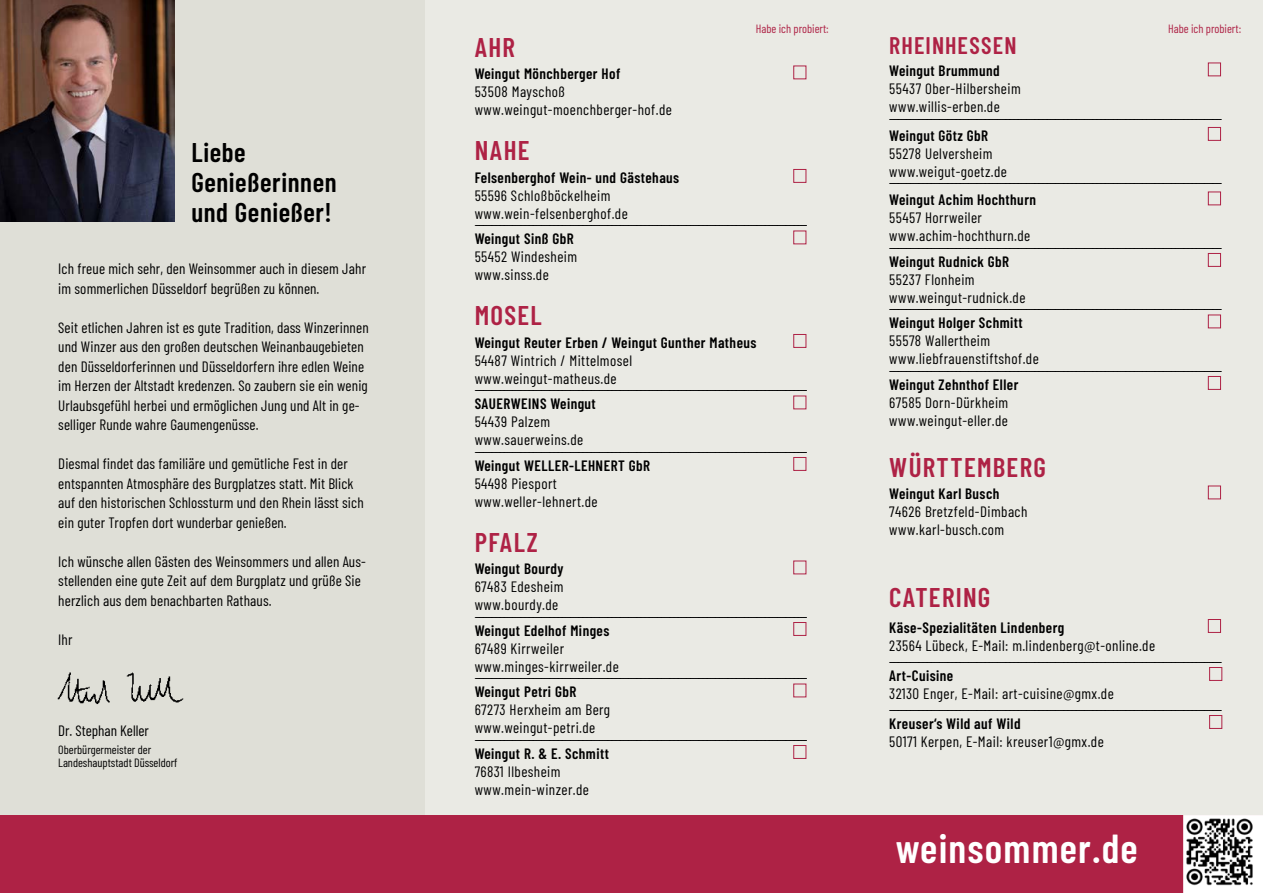
<style>
.page{position:relative;width:1263px;height:893px;background:#fff}
.page>*{position:absolute;margin:0;border:0;box-sizing:border-box;transform-origin:0 0}
.t1{font:600 40.5px "Barlow Condensed";letter-spacing:.03em;color:#fff}
.t2{font:600 27px "Barlow Condensed";letter-spacing:.05em;color:#ae2245}
.t3{font:600 27px/30px "Barlow Condensed";letter-spacing:.02em;color:#000}
.t4{font:600 24px "Barlow Condensed";letter-spacing:.05em;color:#ae2245}
.t5{font:15px/19.5px "Barlow Condensed";letter-spacing:.01em;color:#000}
.t6{font:15px/18px "Barlow Condensed";letter-spacing:.03em;color:#000}
.t7{font:600 15px "Barlow Condensed";letter-spacing:.03em;color:#000}
.t8{font:12px/13.5px "Barlow Condensed";color:#000}
.t9{font:12px "Barlow Condensed";color:#ae2245}
</style>
<div class="page">
<div style="left:0;top:0;width:425px;height:819px;background:#dfdfd7"></div>
<div style="left:425px;top:0;width:838px;height:819px;background:#eaeae4"></div>
<div style="left:850px;top:815px;width:413px;height:78px;background:#ae2245"></div>
<div style="left:0;top:815px;width:850px;height:78px;background:#ae2245"></div>
<img style="left:0;top:0;width:174px;height:221px">
<div style="left:1208px;top:63px;width:13px;height:13px;border:1px solid #ae2245"></div>
<div style="left:1208px;top:127px;width:13px;height:14px;border:1px solid #ae2245"></div>
<div style="left:1208px;top:192px;width:13px;height:13px;border:1px solid #ae2245"></div>
<div style="left:1208px;top:253px;width:13px;height:14px;border:1px solid #ae2245"></div>
<div style="left:1208px;top:315px;width:13px;height:13px;border:1px solid #ae2245"></div>
<div style="left:1208px;top:376px;width:13px;height:14px;border:1px solid #ae2245"></div>
<div style="left:1208px;top:486px;width:13px;height:13px;border:1px solid #ae2245"></div>
<div style="left:1208px;top:619px;width:13px;height:14px;border:1px solid #ae2245"></div>
<div style="left:1209px;top:667px;width:13px;height:14px;border:1px solid #ae2245"></div>
<div style="left:1209px;top:715px;width:13px;height:14px;border:1px solid #ae2245"></div>
<div style="left:793px;top:66px;width:13px;height:13px;border:1px solid #ae2245"></div>
<div style="left:793px;top:169px;width:13px;height:14px;border:1px solid #ae2245"></div>
<div style="left:793px;top:231px;width:13px;height:13px;border:1px solid #ae2245"></div>
<div style="left:793px;top:334px;width:13px;height:14px;border:1px solid #ae2245"></div>
<div style="left:793px;top:396px;width:13px;height:13px;border:1px solid #ae2245"></div>
<div style="left:793px;top:457px;width:13px;height:14px;border:1px solid #ae2245"></div>
<div style="left:793px;top:561px;width:13px;height:13px;border:1px solid #ae2245"></div>
<div style="left:793px;top:622px;width:13px;height:14px;border:1px solid #ae2245"></div>
<div style="left:793px;top:684px;width:13px;height:13px;border:1px solid #ae2245"></div>
<div style="left:793px;top:745px;width:13px;height:14px;border:1px solid #ae2245"></div>
<svg style="left:1183px;top:815px;width:80px;height:78px"></svg>
<img style="left:1185px;top:816px;width:70px;height:71px">
<img style="left:57px;top:672px;width:127px;height:33px">
<h2 class="t3" style="left:191px;top:135px;width:147px">Liebe<br>Genießerinnen und Genießer!</h2>
<p class="t5" style="left:58px;top:258px;width:309px">Ich freue mich sehr, den Weinsommer auch in diesem Jahr im sommerlichen Düsseldorf begrüßen zu können.</p>
<p class="t5" style="left:58px;top:317px;width:312px">Seit etlichen Jahren ist es gute Tradition, dass Winzerinnen und Winzer aus den großen deutschen Weinanbaugebieten den Düsseldorferinnen und Düsseldorfern ihre edlen Weine im Herzen der Altstadt kredenzen. So zaubern sie ein wenig Urlaubsgefühl herbei und ermöglichen Jung und Alt in ge&shy;selliger Runde wahre Gaumengenüsse.</p>
<p class="t5" style="left:58px;top:453px;width:307px">Diesmal findet das familiäre und gemütliche Fest in der entspannten Atmosphäre des Burgplatzes statt. Mit Blick auf den historischen Schlossturm und den Rhein lässt sich ein guter Tropfen dort wunderbar genießen.</p>
<p class="t5" style="left:58px;top:551px;width:309px">Ich wünsche allen Gästen des Weinsommers und allen Aus&shy;stellenden eine gute Zeit auf dem Burgplatz und grüße Sie herzlich aus dem benachbarten Rathaus.</p>
<p class="t5" style="left:58px;top:629px;width:16px">Ihr</p>
<p class="t5" style="left:58px;top:719px;width:92px">Dr. Stephan Keller</p>
<p class="t8" style="left:58px;top:742px;width:121px">Oberbürgermeister der<br>Landeshauptstadt Düsseldorf</p>
<p class="t9" style="left:756px;top:20px;width:75px">Habe ich probiert:</p>
<p class="t9" style="left:1168px;top:20px;width:75px">Habe ich probiert:</p>
<h3 class="t4" style="left:889px;top:28px;width:129px">RHEINHESSEN</h3>
<p class="t7" style="left:889px;top:60px;width:112px">Weingut Brummund</p>
<p class="t6" style="left:889px;top:79px;width:133px">55437 Ober-Hilbersheim www.willis-erben.de</p>
<p class="t5" style="left:889px;top:104px;width:334px">________________________________________________________________________________</p>
<p class="t7" style="left:889px;top:125px;width:100px">Weingut Götz GbR</p>
<p class="t6" style="left:889px;top:143px;width:119px">55278 Uelversheim www.weigut-goetz.de</p>
<p class="t5" style="left:889px;top:168px;width:334px">________________________________________________________________________________</p>
<p class="t7" style="left:889px;top:189px;width:148px">Weingut Achim Hochthurn</p>
<p class="t6" style="left:889px;top:208px;width:143px">55457 Horrweiler www.achim-hochthurn.de</p>
<p class="t5" style="left:889px;top:233px;width:334px">________________________________________________________________________________</p>
<p class="t7" style="left:889px;top:251px;width:121px">Weingut Rudnick GbR</p>
<p class="t6" style="left:889px;top:269px;width:138px">55237 Flonheim www.weingut-rudnick.de</p>
<p class="t5" style="left:889px;top:294px;width:334px">________________________________________________________________________________</p>
<p class="t7" style="left:889px;top:312px;width:135px">Weingut Holger Schmitt</p>
<p class="t6" style="left:889px;top:331px;width:151px">55578 Wallertheim www.liebfrauenstiftshof.de</p>
<p class="t5" style="left:889px;top:356px;width:334px">________________________________________________________________________________</p>
<p class="t7" style="left:889px;top:374px;width:131px">Weingut Zehnthof Eller</p>
<p class="t6" style="left:889px;top:392px;width:121px">67585 Dorn-Dürkheim www.weingut-eller.de</p>
<h2 class="t2" style="left:889px;top:448px;width:158px">WÜRTTEMBERG</h2>
<p class="t7" style="left:889px;top:483px;width:112px">Weingut Karl Busch</p>
<p class="t6" style="left:889px;top:502px;width:140px">74626 Bretzfeld-Dimbach www.karl-busch.com</p>
<h2 class="t2" style="left:475px;top:28px;width:42px">AHR</h2>
<p class="t7" style="left:475px;top:63px;width:147px">Weingut Mönchberger Hof</p>
<p class="t6" style="left:475px;top:82px;width:199px">53508 Mayschoß www.weingut-moenchberger-hof.de</p>
<h2 class="t2" style="left:475px;top:131px;width:56px">NAHE</h2>
<p class="t7" style="left:475px;top:167px;width:206px">Felsenberghof Wein- und Gästehaus</p>
<p class="t6" style="left:475px;top:185px;width:155px">55596 Schloßböckelheim www.wein-felsenberghof.de</p>
<p class="t5" style="left:475px;top:210px;width:334px">________________________________________________________________________________</p>
<p class="t7" style="left:475px;top:228px;width:100px">Weingut Sinß GbR</p>
<p class="t6" style="left:475px;top:247px;width:104px">55452 Windesheim www.sinss.de</p>
<h2 class="t2" style="left:475px;top:296px;width:69px">MOSEL</h2>
<p class="t7" style="left:475px;top:332px;width:283px">Weingut Reuter Erben / Weingut Gunther Matheus</p>
<p class="t6" style="left:475px;top:350px;width:159px">54487 Wintrich / Mittelmosel www.weingut-matheus.de</p>
<p class="t5" style="left:475px;top:375px;width:334px">________________________________________________________________________________</p>
<p class="t7" style="left:475px;top:393px;width:123px">SAUERWEINS Weingut</p>
<p class="t6" style="left:475px;top:412px;width:110px">54439 Palzem www.sauerweins.de</p>
<p class="t5" style="left:475px;top:437px;width:334px">________________________________________________________________________________</p>
<p class="t7" style="left:475px;top:455px;width:177px">Weingut WELLER-LEHNERT GbR</p>
<p class="t6" style="left:475px;top:473px;width:125px">54498 Piesport www.weller-lehnert.de</p>
<h2 class="t2" style="left:475px;top:523px;width:65px">PFALZ</h2>
<p class="t7" style="left:475px;top:558px;width:90px">Weingut Bourdy</p>
<p class="t6" style="left:475px;top:577px;width:90px">67483 Edesheim www.bourdy.de</p>
<p class="t5" style="left:475px;top:602px;width:334px">________________________________________________________________________________</p>
<p class="t7" style="left:475px;top:620px;width:136px">Weingut Edelhof Minges</p>
<p class="t6" style="left:475px;top:638px;width:146px">67489 Kirrweiler www.minges-kirrweiler.de</p>
<p class="t5" style="left:475px;top:663px;width:334px">________________________________________________________________________________</p>
<p class="t7" style="left:475px;top:681px;width:103px">Weingut Petri GbR</p>
<p class="t6" style="left:475px;top:700px;width:137px">67273 Herxheim am Berg www.weingut-petri.de</p>
<p class="t5" style="left:475px;top:725px;width:334px">________________________________________________________________________________</p>
<p class="t7" style="left:475px;top:743px;width:136px">Weingut R. &amp; E. Schmitt</p>
<p class="t6" style="left:475px;top:761px;width:116px">76831 Ilbesheim www.mein-winzer.de</p>
<h2 class="t2" style="left:889px;top:578px;width:103px">CATERING</h2>
<p class="t7" style="left:889px;top:617px;width:176px">Käse-Spezialitäten Lindenberg</p>
<p class="t6" style="left:889px;top:638px;width:334px;line-height:12px">23564 Lübeck, E-Mail: m.lindenberg@t-online.de ________________________________________________________________________________</p>
<p class="t7" style="left:889px;top:665px;width:65px">Art-Cuisine</p>
<p class="t6" style="left:889px;top:686px;width:334px;line-height:12px">32130 Enger, E-Mail: art-cuisine@gmx.de ________________________________________________________________________________</p>
<p class="t7" style="left:889px;top:713px;width:133px">Kreuser‘s Wild auf Wild</p>
<p class="t6" style="left:889px;top:731px;width:216px">50171 Kerpen, E-Mail: kreuser1@gmx.de</p>
<h1 class="t1" style="left:896px;top:820px;width:244px">weinsommer.de</h1>
</div>
